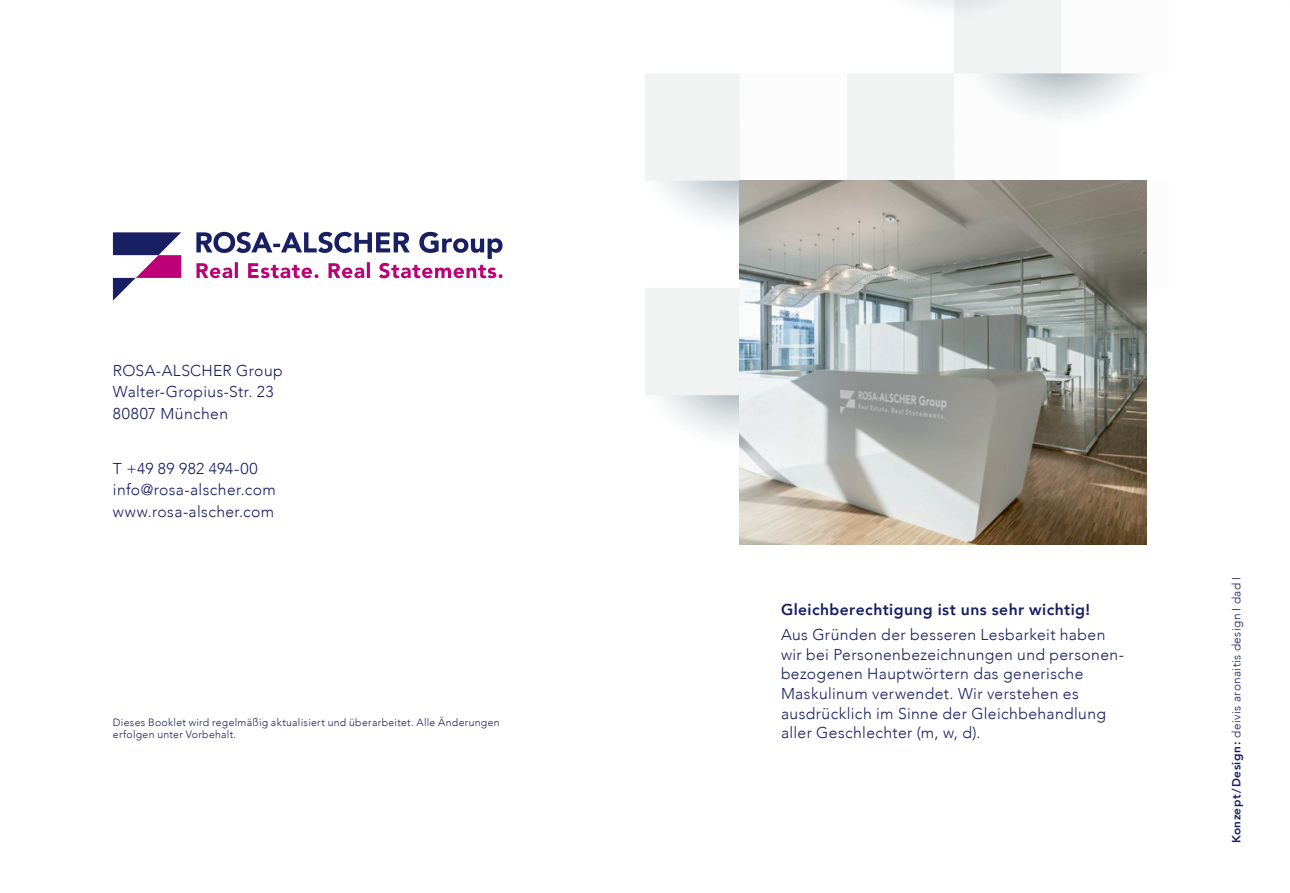
<style>
.page{position:relative;width:1290px;height:893px;background:#fff}
.page>*{position:absolute;margin:0;border:0;box-sizing:border-box;transform-origin:0 0}
.t1{font:300 15.75px/19.6px "Avenir";letter-spacing:.025em;color:#181f62}
.t2{font:800 15.75px "Avenir";letter-spacing:.025em;color:#181f62}
.t3{font:300 11.72px "Avenir";letter-spacing:.035em;color:#181f62}
.t4{font:300 10.5px/12.6px "Avenir";letter-spacing:.03em;color:#181f62}
.s1{font-weight:800}
</style>
<div class="page">
<img style="left:645px;top:0;width:502px;height:545px">
<img style="left:739px;top:180px;width:408px;height:364px">
<svg style="left:113px;top:232px;width:68px;height:69px"></svg>
<svg style="left:196px;top:232px;width:306px;height:46px"></svg>
<p class="t1" style="left:113px;top:360px;width:171px;line-height:21.5px">ROSA-ALSCHER Group<br>Walter-Gropius-Str. 23<br>80807 München</p>
<p class="t1" style="left:113px;top:458px;width:164px;line-height:21.5px">T +49 89 982 494-00 info@rosa-alscher.com www.rosa-alscher.com</p>
<p class="t4" style="left:113px;top:716px;width:388px">Dieses Booklet wird regelmäßig aktualisiert und überarbeitet. Alle Änderungen erfolgen unter Vorbehalt.</p>
<p class="t2" style="left:781px;top:597px;width:311px">Gleichberechtigung ist uns sehr wichtig!</p>
<p class="t1" style="left:781px;top:625px;width:344px">Aus Gründen der besseren Lesbarkeit haben wir bei Personenbezeichnungen und personen&shy;bezogenen Hauptwörtern das generische Maskulinum verwendet. Wir verstehen es ausdrücklich im Sinne der Gleichbehandlung aller Geschlechter (m, w, d).</p>
<p class="t3" style="left:1229px;top:843px;width:268px;rotate:-90deg"><span class="s1">Konzept/Design:</span> deivis aronaitis design I dad I</p>
</div>
